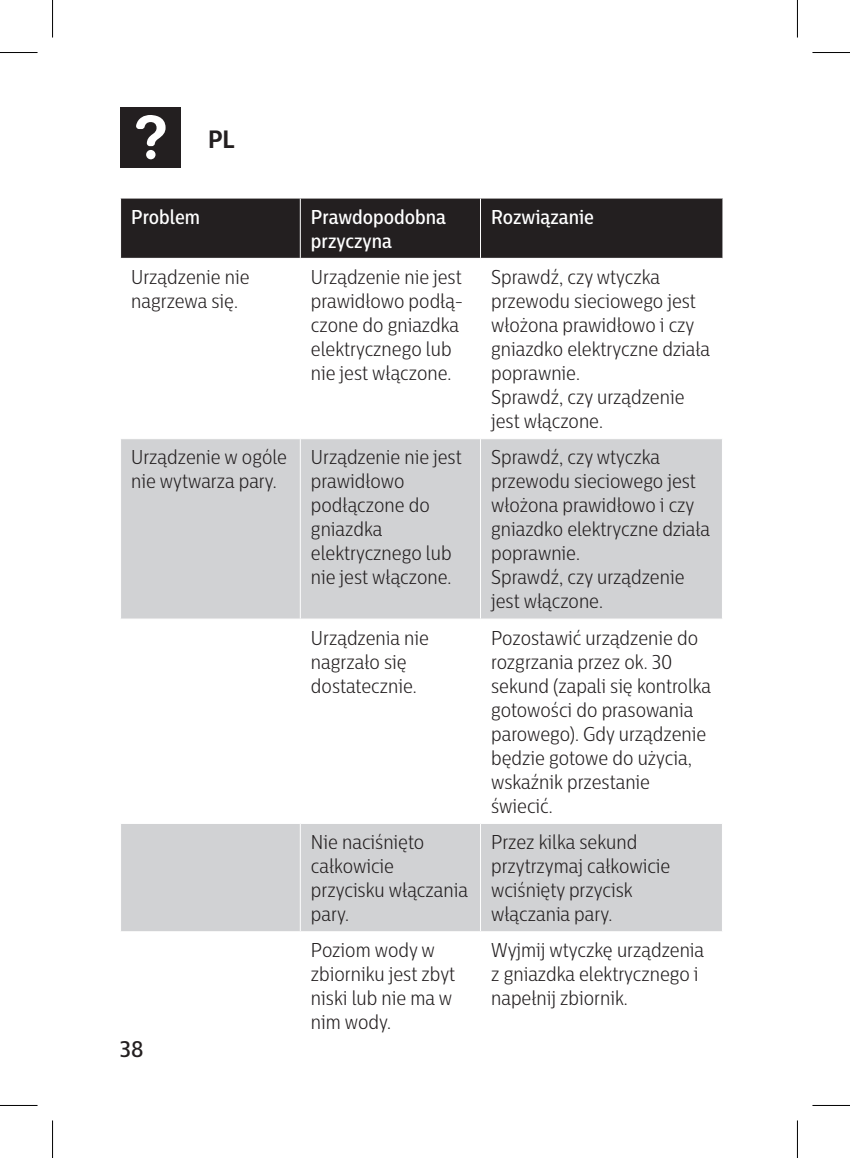
<style>
.page{position:relative;width:850px;height:1158px;background:#fff}
.page>*{position:absolute;margin:0;border:0;box-sizing:border-box;transform-origin:0 0}
.t1{font:700 25px "Centrale Sans Cnd";color:#231f20}
.t2{font:500 22.5px "Centrale Sans Cnd";color:#231f20}
.chapter-table-roweve{font:300 20px/24px "Centrale Sans Cnd";color:#231f20}
.TABEL_kopjes{font:500 20px/24px "Centrale Sans Cnd";color:#fff}
</style>
<div class="page">
<div style="left:120px;top:108px;width:60px;height:60px;background:#231f20"></div>
<svg style="left:136px;top:115px;width:29px;height:31px"></svg>
<div style="left:146px;top:150px;width:9px;height:9px;background:#fff;border-radius:50%"></div>
<div style="left:121px;top:199px;width:601px;height:59px;background:#231f20"></div>
<svg style="left:121px;top:439px;width:600px;height:492px;fill:#d1d2d4"></svg>
<hr style="left:300px;top:439px;width:1px;height:179px;background:#fff">
<hr style="left:480px;top:439px;width:1px;height:179px;background:#fff">
<hr style="left:120px;top:618px;width:180px;height:1px;background:#fff">
<hr style="left:300px;top:618px;width:180px;height:1px;background:#fff">
<hr style="left:480px;top:618px;width:242px;height:1px;background:#fff">
<hr style="left:120px;top:823px;width:180px;height:1px;background:#fff">
<hr style="left:300px;top:823px;width:180px;height:1px;background:#fff">
<hr style="left:480px;top:823px;width:242px;height:1px;background:#fff">
<hr style="left:300px;top:823px;width:1px;height:108px;background:#fff">
<hr style="left:480px;top:823px;width:1px;height:108px;background:#fff">
<hr style="left:300px;top:198px;width:1px;height:60px;background:#fff">
<hr style="left:480px;top:198px;width:1px;height:60px;background:#fff">
<hr style="left:300px;top:619px;width:1px;height:204px;background:#fff">
<hr style="left:480px;top:619px;width:1px;height:204px;background:#fff">
<hr style="left:0;top:52px;width:38px;height:1px;background:#000">
<hr style="left:812px;top:52px;width:37px;height:1px;background:#000">
<hr style="left:0;top:1104px;width:38px;height:1px;background:#000">
<hr style="left:812px;top:1104px;width:37px;height:1px;background:#000">
<hr style="left:52px;top:0;width:1px;height:38px;background:#000">
<hr style="left:52px;top:1120px;width:1px;height:37px;background:#000">
<hr style="left:796px;top:0;width:1px;height:38px;background:#000">
<hr style="left:796px;top:1120px;width:1px;height:37px;background:#000">
<p class="t1" style="left:208px;top:123px;width:28px">PL</p>
<p class="TABEL_kopjes" style="left:131px;top:204px;width:70px">Problem</p>
<p class="TABEL_kopjes" style="left:311px;top:204px;width:137px">Prawdopodobna przyczyna</p>
<p class="TABEL_kopjes" style="left:491px;top:204px;width:104px">Rozwiązanie</p>
<p class="chapter-table-roweve" style="left:131px;top:264px;width:120px">Urządzenie nie nagrzewa się.</p>
<p class="chapter-table-roweve" style="left:311px;top:264px;width:153px">Urządzenie nie jest prawidłowo podłą&shy;czone do gniazdka elektrycznego lub nie jest włączone.</p>
<p class="chapter-table-roweve" style="left:491px;top:264px;width:220px">Sprawdź, czy wtyczka przewodu sieciowego jest włożona prawidłowo i czy gniazdko elektryczne działa poprawnie.</p>
<p class="chapter-table-roweve" style="left:491px;top:384px;width:195px">Sprawdź, czy urządzenie jest włączone.</p>
<p class="chapter-table-roweve" style="left:131px;top:445px;width:157px">Urządzenie w ogóle nie wytwarza pary.</p>
<p class="chapter-table-roweve" style="left:311px;top:445px;width:152px">Urządzenie nie jest prawidłowo podłączone do gniazdka elektrycznego lub nie jest włączone.</p>
<p class="chapter-table-roweve" style="left:491px;top:445px;width:220px">Sprawdź, czy wtyczka przewodu sieciowego jest włożona prawidłowo i czy gniazdko elektryczne działa poprawnie.</p>
<p class="chapter-table-roweve" style="left:491px;top:565px;width:195px">Sprawdź, czy urządzenie jest włączone.</p>
<p class="t2" style="left:120px;top:1034px;width:25px">38</p>
<p class="chapter-table-roweve" style="left:311px;top:625px;width:119px">Urządzenia nie nagrzało się dostatecznie.</p>
<p class="chapter-table-roweve" style="left:491px;top:625px;width:221px">Pozostawić urządzenie do rozgrzania przez ok. 30 sekund (zapali się kontrolka gotowości do prasowania parowego). Gdy urządzenie będzie gotowe do użycia, wskaźnik przestanie świecić.</p>
<p class="chapter-table-roweve" style="left:311px;top:829px;width:158px">Nie naciśnięto całkowicie przycisku włączania pary.</p>
<p class="chapter-table-roweve" style="left:491px;top:829px;width:181px">Przez kilka sekund przytrzymaj całkowicie wciśnięty przycisk włączania pary.</p>
<p class="chapter-table-roweve" style="left:311px;top:937px;width:146px">Poziom wody w zbiorniku jest zbyt niski lub nie ma w nim wody.</p>
<p class="chapter-table-roweve" style="left:491px;top:937px;width:214px">Wyjmij wtyczkę urządzenia z gniazdka elektrycznego i napełnij zbiornik.</p>
</div>
